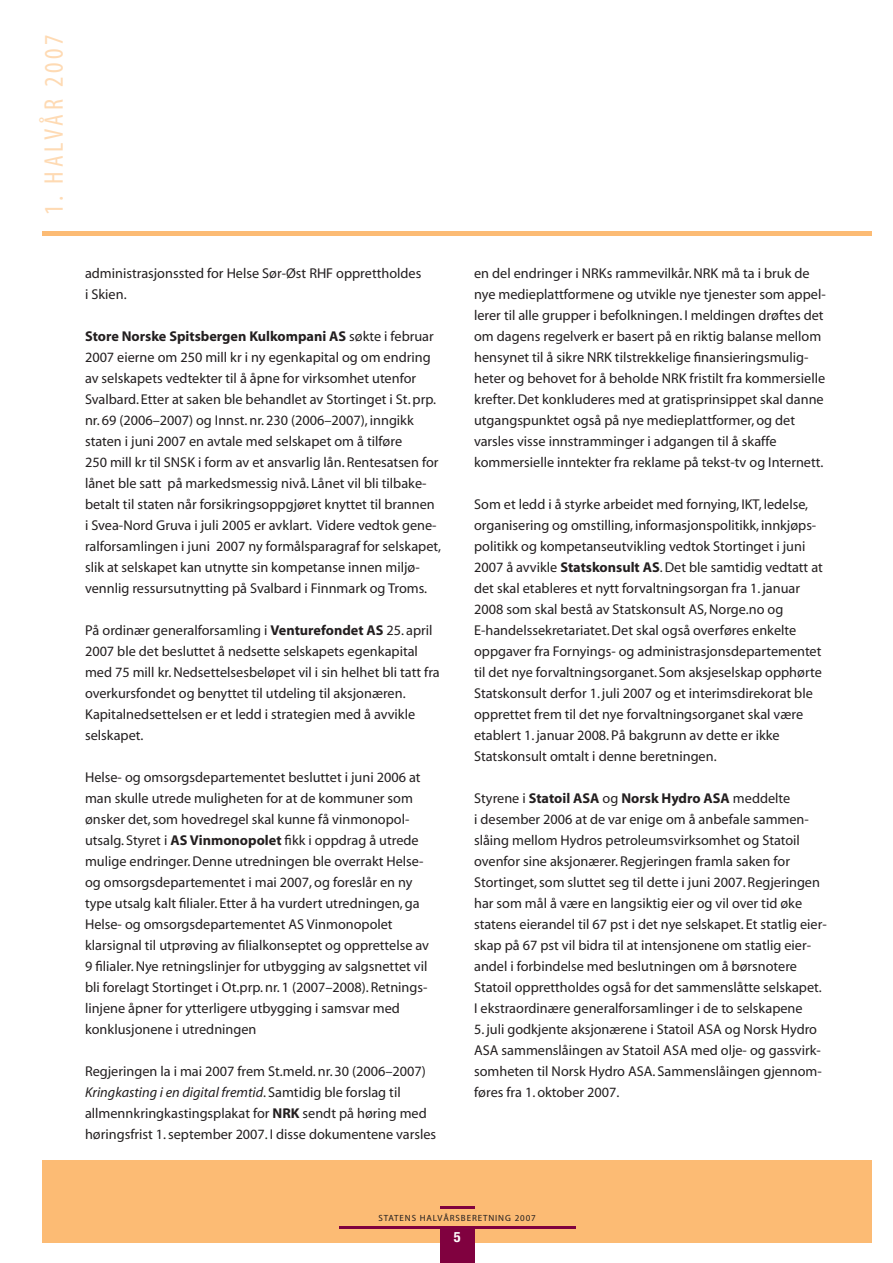
<style>
.page{position:relative;width:893px;height:1263px;background:#fff}
.page>*{position:absolute;margin:0;border:0;box-sizing:border-box;transform-origin:0 0}
.t1{font:condensed 27px "Myriad Pro";letter-spacing:.14em;color:#fedab3}
.t2{font:14.25px/21px "Myriad";color:#231f20}
.t3{font:9px "Myriad";letter-spacing:.1em;color:#231f20}
.s1{font-weight:700}
.s2{font-style:italic}
</style>
<div class="page">
<div style="left:43px;top:1160px;width:829px;height:82px;background:#fcbb74"></div>
<hr style="left:339px;top:1226px;width:236px;height:2px;background:#80013f">
<hr style="left:440px;top:1207px;width:34px;height:2px;background:#80013f">
<div style="left:440px;top:1227px;width:34px;height:36px;background:#80013f"></div>
<hr style="left:43px;top:232px;width:829px;height:4px;background:#fcbb74">
<h1 class="t1" style="left:38px;top:215px;width:181px;rotate:-90deg">1. HALVÅR 2007</h1>
<p class="t2" style="left:85px;top:263px;width:338px">administrasjonssted for Helse Sør-Øst RHF opprettholdes i Skien.</p>
<p class="t2" style="left:85px;top:326px;width:357px"><span class="s1">Store Norske Spitsbergen Kulkompani AS</span> søkte i februar 2007 eierne om 250 mill kr i ny egenkapital og om endring av selskapets vedtekter til å åpne for virksomhet utenfor Svalbard. Etter at saken ble behandlet av Stortinget i St. prp. nr. 69 (2006–2007) og Innst. nr. 230 (2006–2007), inngikk staten i juni 2007 en avtale med selskapet om å tilføre<br>250 mill kr til SNSK i form av et ansvarlig lån. Rentesatsen for lånet ble satt på markedsmessig nivå. Lånet vil bli tilbake&shy;betalt til staten når forsikringsoppgjøret knyttet til brannen i Svea-Nord Gruva i juli 2005 er avklart. Videre vedtok gene&shy;ralforsamlingen i juni 2007 ny formålsparagraf for selskapet, slik at selskapet kan utnytte sin kompetanse innen miljø&shy;vennlig ressursutnytting på Svalbard i Finnmark og Troms.</p>
<p class="t2" style="left:85px;top:620px;width:356px">På ordinær generalforsamling i <span class="s1">Venturefondet AS</span> 25. april 2007 ble det besluttet å nedsette selskapets egenkapital med 75 mill kr. Nedsettelsesbeløpet vil i sin helhet bli tatt fra overkursfondet og benyttet til utdeling til aksjonæren.<br>Kapitalnedsettelsen er et ledd i strategien med å avvikle selskapet.</p>
<p class="t2" style="left:85px;top:767px;width:345px">Helse- og omsorgsdepartementet besluttet i juni 2006 at man skulle utrede muligheten for at de kommuner som ønsker det, som hovedregel skal kunne få vinmonopol&shy;utsalg. Styret i <span class="s1">AS Vinmonopolet</span> fikk i oppdrag å utrede mulige endringer. Denne utredningen ble overrakt Helse&shy;og omsorgsdepartementet i mai 2007, og foreslår en ny type utsalg kalt filialer. Etter å ha vurdert utredningen, ga Helse- og omsorgsdepartementet AS Vinmonopolet klarsignal til utprøving av filialkonseptet og opprettelse av 9 filialer. Nye retningslinjer for utbygging av salgsnettet vil bli forelagt Stortinget i Ot.prp. nr. 1 (2007–2008). Retnings&shy;linjene åpner for ytterligere utbygging i samsvar med konklusjonene i utredningen</p>
<p class="t2" style="left:85px;top:1061px;width:353px">Regjeringen la i mai 2007 frem St.meld. nr. 30 (2006–2007)<br><span class="s2">Kringkasting i en digital fremtid</span>. Samtidig ble forslag til allmennkringkastingsplakat for <span class="s1">NRK</span> sendt på høring med høringsfrist 1. september 2007. I disse dokumentene varsles</p>
<p class="t2" style="left:474px;top:263px;width:353px">en del endringer i NRKs rammevilkår. NRK må ta i bruk de nye medieplattformene og utvikle nye tjenester som appel&shy;lerer til alle grupper i befolkningen. I meldingen drøftes det om dagens regelverk er basert på en riktig balanse mellom hensynet til å sikre NRK tilstrekkelige finansieringsmulig&shy;heter og behovet for å beholde NRK fristilt fra kommersielle krefter. Det konkluderes med at gratisprinsippet skal danne utgangspunktet også på nye medieplattformer, og det varsles visse innstramminger i adgangen til å skaffe kommersielle inntekter fra reklame på tekst-tv og Internett.</p>
<p class="t2" style="left:474px;top:494px;width:350px">Som et ledd i å styrke arbeidet med fornying, IKT, ledelse, organisering og omstilling, informasjonspolitikk, innkjøps&shy;politikk og kompetanseutvikling vedtok Stortinget i juni 2007 å avvikle <span class="s1">Statskonsult AS</span>. Det ble samtidig vedtatt at det skal etableres et nytt forvaltningsorgan fra 1. januar 2008 som skal bestå av Statskonsult AS, Norge.no og E-handelssekretariatet. Det skal også overføres enkelte oppgaver fra Fornyings- og administrasjonsdepartementet til det nye forvaltningsorganet. Som aksjeselskap opphørte Statskonsult derfor 1. juli 2007 og et interimsdirekorat ble opprettet frem til det nye forvaltningsorganet skal være etablert 1. januar 2008. På bakgrunn av dette er ikke Statskonsult omtalt i denne beretningen.</p>
<p class="t2" style="left:474px;top:788px;width:354px">Styrene i <span class="s1">Statoil ASA</span> og <span class="s1">Norsk Hydro ASA</span> meddelte<br>i desember 2006 at de var enige om å anbefale sammen&shy;slåing mellom Hydros petroleumsvirksomhet og Statoil ovenfor sine aksjonærer. Regjeringen framla saken for Stortinget, som sluttet seg til dette i juni 2007. Regjeringen har som mål å være en langsiktig eier og vil over tid øke statens eierandel til 67 pst i det nye selskapet. Et statlig eier&shy;skap på 67 pst vil bidra til at intensjonene om statlig eier&shy;andel i forbindelse med beslutningen om å børsnotere Statoil opprettholdes også for det sammenslåtte selskapet.<br>I ekstraordinære generalforsamlinger i de to selskapene</p>
<p class="t2" style="left:474px;top:1019px;width:349px">5. juli godkjente aksjonærene i Statoil ASA og Norsk Hydro ASA sammenslåingen av Statoil ASA med olje- og gassvirk&shy;somheten til Norsk Hydro ASA. Sammenslåingen gjennom&shy;føres fra 1. oktober 2007.</p>
<p class="t3" style="left:378px;top:1213px;width:159px">STATENS HALVÅRSBERETNING 2007</p>
</div>
